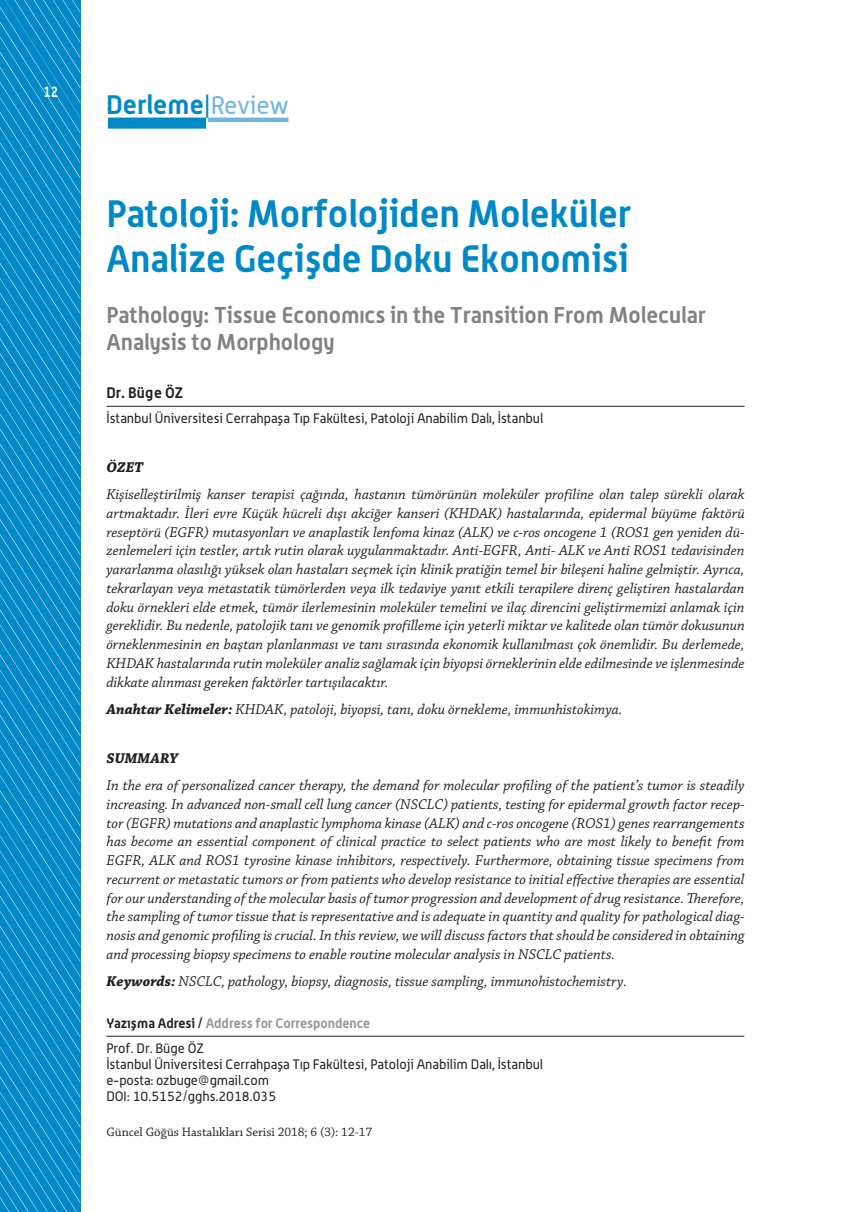
<style>
.page{position:relative;width:851px;height:1212px;background:#fff}
.page>*{position:absolute;margin:0;border:0;box-sizing:border-box;transform-origin:0 0}
.t1{font:700 37.5px/45px "Alwyn OT";color:#0088c7}
.t2{font:700 26.25px "Alwyn OT";color:#0088c7}
.t3{font:700 22.5px/27px "Alwyn OT";color:#808285}
.t4{font:italic 15px/18.8px "Chaparral Pro";color:#231f20;text-align:justify}
.t5{font:italic 700 15px "Chaparral Pro";color:#231f20}
.t6{font:700 15px "Alwyn";color:#231f20}
.t7{font:700 15px "Alwyn OT";color:#fff;scale:.85 1}
.t8{font:13.5px/16.2px "Alwyn";color:#231f20}
.t9{font:700 13.5px/24.6px "Alwyn";letter-spacing:-.005em;color:#939598}
.t10{font:12.9px "Chaparral Pro";color:#231f20}
.s1{font-family:"Alwyn";font-weight:400;font-size:24.9px}
.s2{font-family:"Alwyn";font-weight:400;font-size:24.9px;color:#6fb6df}
.s3{font-weight:700}
.s4{color:#231f20}
.s5{font-weight:400;color:#231f20}
</style>
<div class="page">
<svg style="left:0;top:0;width:80px;height:1212px;background:#0e8eca"></svg>
<div style="left:108px;top:118px;width:98px;height:11px;background:#0088c7"></div>
<hr style="left:208px;top:118px;width:80px;height:4px;background:#6fb6df">
<hr style="left:106px;top:1036px;width:638px;height:1px;background:#231f20">
<hr style="left:107px;top:406px;width:637px;height:1px;background:#231f20">
<p class="t7" style="left:43px;top:82px;width:19px">12</p>
<h2 class="t2" style="left:106px;top:89px;width:184px">Derleme<span class="s1">|</span><span class="s2">Review</span></h2>
<h1 class="t1" style="left:106px;top:191px;width:526px">Patoloji: Morfolojiden Moleküler<br>Analize Geçişde Doku Ekonomisi</h1>
<h3 class="t3" style="left:107px;top:301px;width:600px">Pathology: Tissue Economıcs in the Transition From Molecular<br>Analysis to Morphology</h3>
<p class="t6" style="left:107px;top:383px;width:78px">Dr. Büge ÖZ</p>
<p class="t8" style="left:107px;top:410px;width:438px">İstanbul Üniversitesi Cerrahpaşa Tıp Fakültesi, Patoloji Anabilim Dalı, İstanbul</p>
<p class="t5" style="left:106px;top:458px;width:38px">ÖZET</p>
<p class="t4" style="left:106px;top:486px;width:639px">Kişiselleştirilmiş kanser terapisi çağında, hastanın tümörünün moleküler profiline olan talep sürekli olarak artmaktadır. İleri evre Küçük hücreli dışı akciğer kanseri (KHDAK) hastalarında, epidermal büyüme faktörü reseptörü (EGFR) mutasyonları ve anaplastik lenfoma kinaz (ALK) ve c-ros oncogene 1 (ROS1 gen yeniden dü&shy;zenlemeleri için testler, artık rutin olarak uygulanmaktadır. Anti-EGFR, Anti- ALK ve Anti ROS1 tedavisinden yararlanma olasılığı yüksek olan hastaları seçmek için klinik pratiğin temel bir bileşeni haline gelmiştir. Ayrıca, tekrarlayan veya metastatik tümörlerden veya ilk tedaviye yanıt etkili terapilere direnç geliştiren hastalardan doku örnekleri elde etmek, tümör ilerlemesinin moleküler temelini ve ilaç direncini geliştirmemizi anlamak için gereklidir. Bu nedenle, patolojik tanı ve genomik profilleme için yeterli miktar ve kalitede olan tümör dokusunun örneklenmesinin en baştan planlanması ve tanı sırasında ekonomik kullanılması çok önemlidir. Bu derlemede, KHDAK hastalarında rutin moleküler analiz sağlamak için biyopsi örneklerinin elde edilmesinde ve işlenmesinde dikkate alınması gereken faktörler tartışılacaktır.</p>
<p class="t4" style="left:106px;top:700px;width:517px"><span class="s3">Anahtar Kelimeler:</span> KHDAK, patoloji, biyopsi, tanı, doku örnekleme, immunhistokimya.</p>
<p class="t5" style="left:107px;top:749px;width:73px">SUMMARY</p>
<p class="t4" style="left:107px;top:776px;width:639px">In the era of personalized cancer therapy, the demand for molecular profiling of the patient’s tumor is steadily increasing. In advanced non-small cell lung cancer (NSCLC) patients, testing for epidermal growth factor recep&shy;tor (EGFR) mutations and anaplastic lymphoma kinase (ALK) and c-ros oncogene (ROS1) genes rearrangements has become an essential component of clinical practice to select patients who are most likely to benefit from EGFR, ALK and ROS1 tyrosine kinase inhibitors, respectively. Furthermore, obtaining tissue specimens from recurrent or metastatic tumors or from patients who develop resistance to initial effective therapies are essential for our understanding of the molecular basis of tumor progression and development of drug resistance. Therefore, the sampling of tumor tissue that is representative and is adequate in quantity and quality for pathological diag&shy;nosis and genomic profiling is crucial. In this review, we will discuss factors that should be considered in obtaining and processing biopsy specimens to enable routine molecular analysis in NSCLC patients.</p>
<p class="t4" style="left:107px;top:972px;width:522px"><span class="s3">Keywords:</span> NSCLC, pathology, biopsy, diagnosis, tissue sampling, immunohistochemistry.</p>
<p class="t9" style="left:106px;top:1011px;width:265px"><span class="s4">Yazışma Adresi /</span> Address for Correspondence<br><span class="s5">Prof. Dr. Büge ÖZ</span></p>
<p class="t8" style="left:106px;top:1056px;width:438px">İstanbul Üniversitesi Cerrahpaşa Tıp Fakültesi, Patoloji Anabilim Dalı, İstanbul e-posta: ozbuge@gmail.com<br>DOI: 10.5152/gghs.2018.035</p>
<p class="t10" style="left:106px;top:1125px;width:267px">Güncel Göğüs Hastalıkları Serisi 2018; 6 (3): 12-17</p>
</div>
